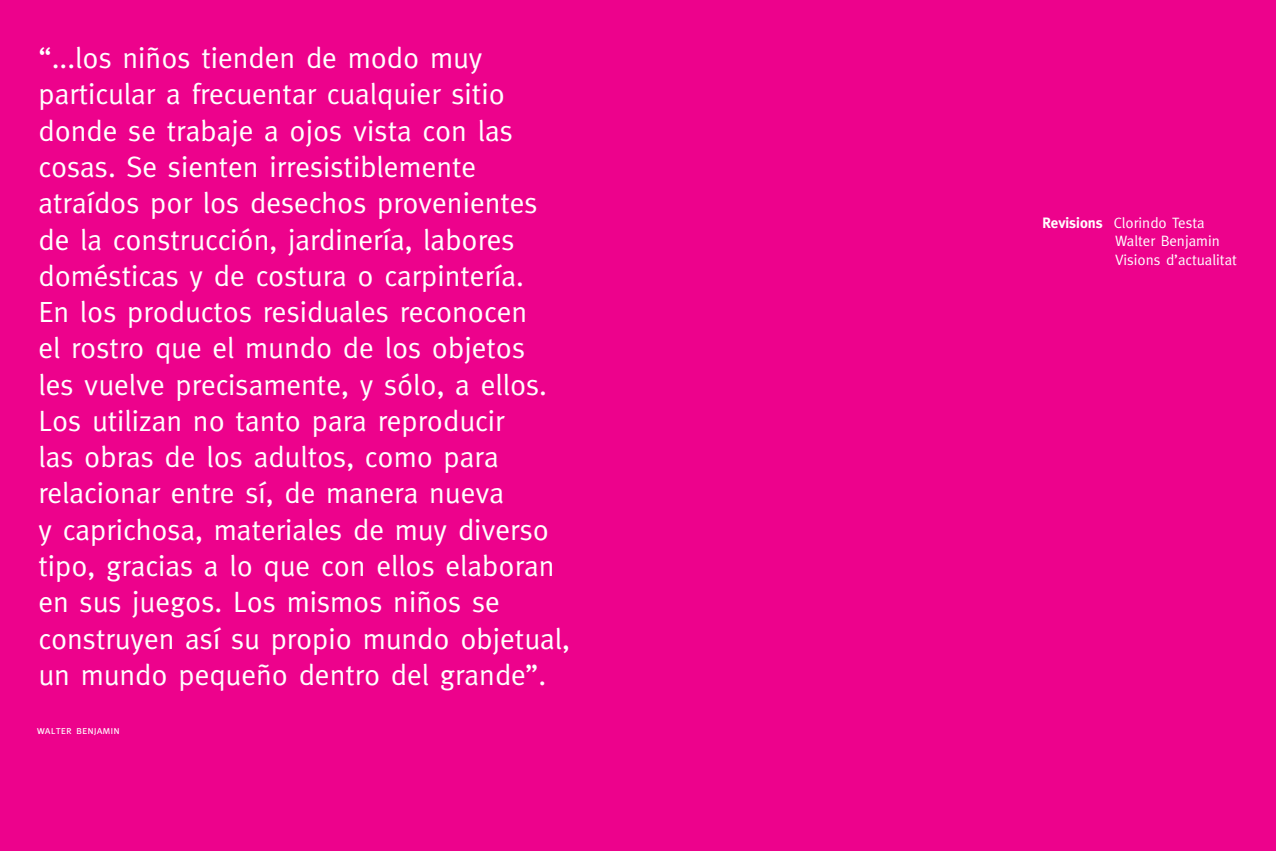
<style>
.page{position:relative;width:1276px;height:851px;background:#fff}
.page>*{position:absolute;margin:0;border:0;box-sizing:border-box;transform-origin:0 0}
.t1{font:29.38px/36.2px "Meta";color:#fff}
.t2{font:15px/18.8px "Meta";color:#fff}
.t3{font:11.25px "Meta Caps";color:#fff}
.s1{font-weight:700}
</style>
<div class="page">
<div style="left:0;top:0;width:1276px;height:850px;background:#ed028c"></div>
<p class="t1" style="left:38px;top:40px;width:533px">“...los niños tienden de modo muy particular a frecuentar cualquier sitio donde se trabaje a ojos vista con las cosas. Se sienten irresistiblemente atraídos por los desechos provenientes de la construcción, jardinería, labores domésticas y de costura o carpintería.<br>En los productos residuales reconocen<br>el rostro que el mundo de los objetos<br>les vuelve precisamente, y sólo, a ellos.<br>Los utilizan no tanto para reproducir<br>las obras de los adultos, como para relacionar entre sí, de manera nueva<br>y caprichosa, materiales de muy diverso tipo, gracias a lo que con ellos elaboran en sus juegos. Los mismos niños se construyen así su propio mundo objetual, un mundo pequeño dentro del grande”.</p>
<p class="t3" style="left:37px;top:723px;width:84px">walter benjamin</p>
<p class="t2" style="left:1115px;top:213px;width:123px;text-indent:-73px"><span class="s1">Revisions</span> Clorindo Testa<br>Walter Benjamin<br>Visions d’actualitat</p>
</div>
